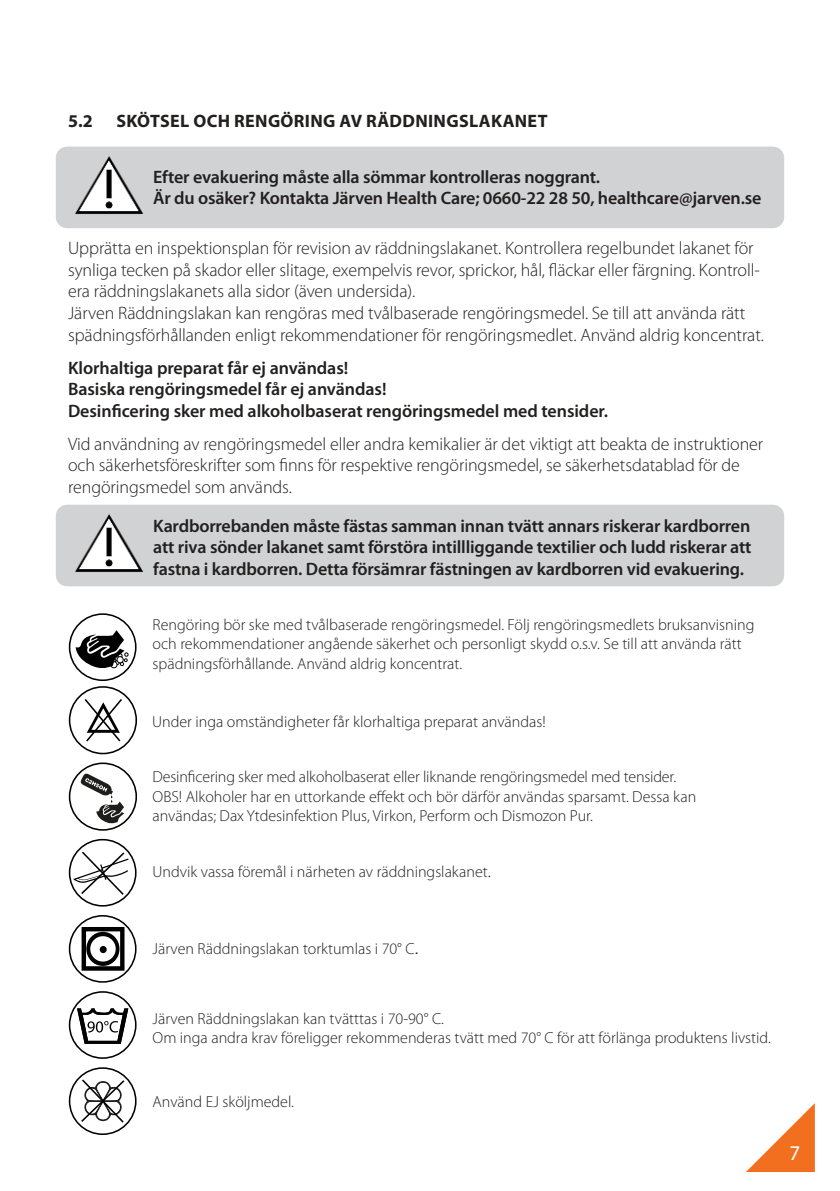
<style>
.page{position:relative;width:840px;height:1191px;background:#fff}
.page>*{position:absolute;margin:0;border:0;box-sizing:border-box;transform-origin:0 0}
.t1{font:21px "Myriad Pro";color:#fff}
.t2{font:300 18px/21.6px "Myriad Pro";letter-spacing:-.005em;color:#221f1f}
.t3{font:600 18px/21.6px "Myriad Pro";letter-spacing:-.01em;color:#221f1f}
.t4{font:700 18px "Myriad Pro";letter-spacing:.02em;color:#221f1f}
.t5{font:300 16px/19.2px "Myriad Pro";color:#221f1f}
.s1{font-size:18px}
.s2{font-family:"Arial";font-weight:400}
</style>
<div class="page">
<svg style="left:746px;top:1104px;width:68px;height:68px"></svg>
<div style="left:69px;top:762px;width:68px;height:68px;border:2px solid #000;border-radius:50%"></div>
<svg style="left:80px;top:773px;width:44px;height:51px"></svg>
<div style="left:69px;top:686px;width:68px;height:68px;border:2px solid #000;border-radius:50%"></div>
<svg style="left:84px;top:699px;width:38px;height:43px"></svg>
<div style="left:69px;top:613px;width:67px;height:68px;border:2px solid #000;border-radius:50%"></div>
<svg style="left:76px;top:630px;width:52px;height:40px"></svg>
<div style="left:69px;top:1067px;width:67px;height:68px;border:2px solid #000;border-radius:50%"></div>
<svg style="left:79px;top:1077px;width:47px;height:47px"></svg>
<div style="left:56px;top:505px;width:727px;height:81px;background:#d1d2d4;border-radius:11px"></div>
<div style="left:56px;top:147px;width:727px;height:81px;background:#d1d2d4;border-radius:11px"></div>
<img style="left:75px;top:514px;width:69px;height:58px">
<img style="left:75px;top:156px;width:69px;height:58px">
<svg style="left:70px;top:915px;width:66px;height:67px"></svg>
<div style="left:69px;top:915px;width:67px;height:67px;border:2px solid #000;border-radius:50%"></div>
<svg style="left:81px;top:927px;width:43px;height:43px"></svg>
<div style="left:100px;top:946px;width:7px;height:7px;background:#000;border-radius:50%"></div>
<div style="left:69px;top:839px;width:67px;height:67px;border:2px solid #000;border-radius:50%"></div>
<svg style="left:73px;top:850px;width:55px;height:46px"></svg>
<div style="left:69px;top:991px;width:67px;height:67px;border:2px solid #000;border-radius:50%"></div>
<svg style="left:77px;top:1008px;width:51px;height:35px"></svg>
<p class="t4" style="left:68px;top:111px;width:26px">5.2</p>
<p class="t4" style="left:116px;top:111px;width:432px">SKÖTSEL OCH RENGÖRING AV RÄDDNINGSLAKANET</p>
<p class="t3" style="left:153px;top:166px;width:609px">Efter evakuering måste alla sömmar kontrolleras noggrant.<br>Är du osäker? Kontakta Järven Health Care; 0660-22 28 50, healthcare@jarven.se</p>
<p class="t2" style="left:68px;top:237px;width:697px">Upprätta en inspektionsplan för revision av räddningslakanet . Kontrollera regelbundet lakanet för synliga tecken på skador eller slitage, exempelvis revor, sprickor, hål, fläckar eller färgning . Kontroll&shy;era räddningslakanets alla sidor (även undersida) .<br>Järven Räddningslakan kan rengöras med tvålbaserade rengöringsmedel . Se till att använda rätt spädningsförhållanden enligt rekommendationer för rengöringsmedlet . Använd aldrig koncentrat .</p>
<p class="t3" style="left:68px;top:357px;width:541px">Klorhaltiga preparat får ej användas!<br>Basiska rengöringsmedel får ej användas!<br>Desinficering sker med alkoholbaserat rengöringsmedel med tensider.</p>
<p class="t2" style="left:68px;top:433px;width:696px">Vid användning av rengöringsmedel eller andra kemikalier är det viktigt att beakta de instruktioner och säkerhetsföreskrifter som finns för respektive rengöringsmedel, se säkerhetsdatablad för de rengöringsmedel som används .</p>
<p class="t3" style="left:153px;top:515px;width:599px;text-align:justify">Kardborrebanden måste fästas samman innan tvätt annars riskerar kardborren att riva sönder lakanet samt förstöra intillliggande textilier och ludd riskerar att fastna i kardborren. Detta försämrar fästningen av kardborren vid evakuering.</p>
<p class="t5" style="left:152px;top:615px;width:603px">Rengöring bör ske med tvålbaserade rengöringsmedel . Följ rengöringsmedlets bruksanvisning och rekommendationer angående säkerhet och personligt skydd o .s .v . Se till att använda rätt spädningsförhållande . Använd aldrig koncentrat .</p>
<p class="t5" style="left:152px;top:712px;width:395px">Under inga omständigheter får klorhaltiga preparat användas!</p>
<p class="t5" style="left:152px;top:767px;width:545px">Desinficering sker med alkoholbaserat eller liknande rengöringsmedel med tensider .<br>OBS! Alkoholer har en uttorkande effekt och bör därför användas sparsamt . Dessa kan användas; Dax Ytdesinfektion Plus, Virkon, Perform och Dismozon Pur .</p>
<p class="t5" style="left:152px;top:862px;width:339px">Undvik vassa föremål i närheten av räddningslakanet <span class="s1">.</span></p>
<p class="t5" style="left:152px;top:939px;width:268px">Järven Räddningslakan torktumlas i 70° C<span class="s2">.</span></p>
<p class="t5" style="left:152px;top:1008px;width:619px">Järven Räddningslakan kan tvätttas i 70-90° C .<br>Om inga andra krav föreligger rekommenderas tvätt med 70° C för att förlänga produktens livstid .</p>
<p class="t5" style="left:152px;top:1092px;width:143px">Använd EJ sköljmedel .</p>
<h1 class="t1" style="left:789px;top:1140px;width:12px">7</h1>
</div>
